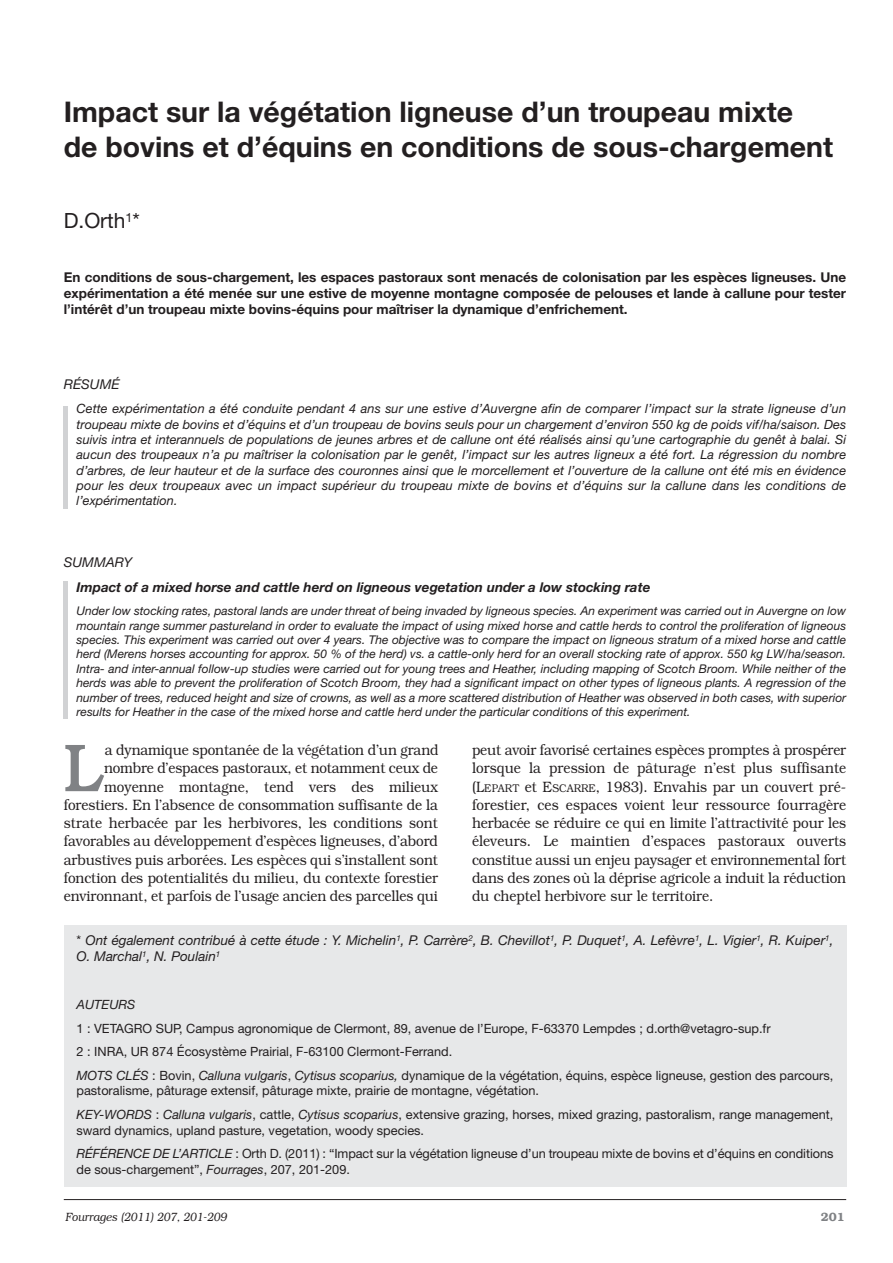
<style>
.page{position:relative;width:893px;height:1263px;background:#fff}
.page>*{position:absolute;margin:0;border:0;box-sizing:border-box;transform-origin:0 0}
.t1{font:500 67.8px "Bookman";color:#808285;scale:.9 1}
.t2{font:700 28.5px/34.2px "Helvetica Neue";color:#231f20}
.t3{font:21px "Helvetica Neue";color:#231f20}
.t4{font:300 15px/18.1px "Bookman";letter-spacing:-.005em;color:#231f20;text-align:right;scale:.9 1}
.t5{font:700 13.5px/16.2px "Helvetica Neue";color:#231f20;text-align:justify}
.t6{font:italic 13.5px/16.2px "Helvetica Neue";color:#231f20}
.t7{font:italic 700 13.5px "Helvetica Neue";color:#231f20}
.t8{font:italic 12.75px/15.3px "Helvetica Neue";letter-spacing:.01em;color:#231f20;text-align:justify}
.t9{font:12.75px/23.9px "Helvetica Neue";color:#231f20}
.t10{font:italic 12px/14.4px "Helvetica Neue";color:#231f20;text-align:justify}
.t11{font:italic 300 12px "Bookman";color:#231f20;scale:.9 1}
.t12{font:600 12px "Bookman";color:#808285}
.s1{font-size:11.25px}
.s2{font-style:normal}
.s3{font-style:italic}
</style>
<div class="page">
<hr style="left:64px;top:1199px;width:782px;height:1px;background:#231f20">
<div style="left:64px;top:925px;width:782px;height:261px;background:#e7e8e9"></div>
<hr style="left:64px;top:407px;width:4px;height:102px;background:#d1d2d4">
<hr style="left:64px;top:581px;width:4px;height:138px;background:#d1d2d4">
<h2 class="t2" style="left:64px;top:98px;width:771px">Impact sur la végétation ligneuse d’un troupeau mixte de bovins et d’équins en conditions de sous-chargement</h2>
<h3 class="t3" style="left:64px;top:213px;width:78px">D.Orth<sup>1</sup>*</h3>
<p class="t5" style="left:64px;top:270px;width:784px">En conditions de sous-chargement, les espaces pastoraux sont menacés de colonisation par les espèces ligneuses. Une expérimentation a été menée sur une estive de moyenne montagne composée de pelouses et lande à callune pour tester l’intérêt d’un troupeau mixte bovins-équins pour maîtriser la dynamique d’enfrichement.</p>
<p class="t6" style="left:64px;top:378px;width:57px">RÉSUMÉ</p>
<p class="t8" style="left:77px;top:402px;width:771px">Cette expérimentation a été conduite pendant 4 ans sur une estive d’Auvergne afin de comparer l’impact sur la strate ligneuse d’un troupeau mixte de bovins et d’équins et d’un troupeau de bovins seuls pour un chargement d’environ 550 kg de poids vif/ha/saison. Des suivis intra et interannuels de populations de jeunes arbres et de callune ont été réalisés ainsi qu’une cartographie du genêt à balai. Si aucun des troupeaux n’a pu maîtriser la colonisation par le genêt, l’impact sur les autres ligneux a été fort. La régression du nombre d’arbres, de leur hauteur et de la surface des couronnes ainsi que le morcellement et l’ouverture de la callune ont été mis en évidence pour les deux troupeaux avec un impact supérieur du troupeau mixte de bovins et d’équins sur la callune dans les conditions de l’expérimentation.</p>
<p class="t6" style="left:64px;top:555px;width:70px">SUMMARY</p>
<p class="t7" style="left:77px;top:582px;width:575px">Impact of a mixed horse and cattle herd on ligneous vegetation under a low stocking rate</p>
<p class="t10" style="left:77px;top:605px;width:771px">Under low stocking rates, pastoral lands are under threat of being invaded by ligneous species. An experiment was carried out in Auvergne on low mountain range summer pastureland in order to evaluate the impact of using mixed horse and cattle herds to control the proliferation of ligneous species. This experiment was carried out over 4 years. The objective was to compare the impact on ligneous stratum of a mixed horse and cattle herd (Merens horses accounting for approx. 50 % of the herd) vs. a cattle-only herd for an overall stocking rate of approx. 550 kg LW/ha/season.<br>Intra- and inter-annual follow-up studies were carried out for young trees and Heather, including mapping of Scotch Broom. While neither of the herds was able to prevent the proliferation of Scotch Broom, they had a significant impact on other types of ligneous plants. A regression of the number of trees, reduced height and size of crowns, as well as a more scattered distribution of Heather was observed in both cases, with superior results for Heather in the case of the mixed horse and cattle herd under the particular conditions of this experiment.</p>
<p class="t4" style="left:64px;top:741px;width:418px">a dynamique spontanée de la végétation d’un grand nombre d’espaces pastoraux, et notamment ceux de moyenne montagne, tend vers des milieux forestiers. En l’absence de consommation suffisante de la strate herbacée par les herbivores, les conditions sont favorables au développement d’espèces ligneuses, d’abord arbustives puis arborées. Les espèces qui s’installent sont fonction des potentialités du milieu, du contexte forestier environnant, et parfois de l’usage ancien des parcelles qui</p>
<p class="t4" style="left:472px;top:741px;width:417px;text-align:justify">peut avoir favorisé certaines espèces promptes à prospérer lorsque la pression de pâturage n’est plus suffisante (L<span class="s1">EPART</span> et E<span class="s1">SCARRE</span>, 1983). Envahis par un couvert pré&shy;forestier, ces espaces voient leur ressource fourragère herbacée se réduire ce qui en limite l’attractivité pour les éleveurs. Le maintien d’espaces pastoraux ouverts constitue aussi un enjeu paysager et environnemental fort dans des zones où la déprise agricole a induit la réduction du cheptel herbivore sur le territoire.</p>
<h1 class="t1" style="left:64px;top:745px;width:47px">L</h1>
<p class="t6" style="left:77px;top:933px;width:758px"><span class="s2">*</span> Ont également contribué à cette étude : Y. Michelin<sup>1</sup>, P. Carrère<sup>2</sup>, B. Chevillot<sup>1</sup>, P. Duquet<sup>1</sup>, A. Lefèvre<sup>1</sup>, L. Vigier<sup>1</sup>, R. Kuiper<sup>1</sup>,<br>O. Marchal<sup>1</sup>, N. Poulain<sup>1</sup></p>
<p class="t8" style="left:77px;top:998px;width:60px">AUTEURS</p>
<p class="t9" style="left:77px;top:1017px;width:758px">1 : VETAGRO SUP, Campus agronomique de Clermont, 89, avenue de l’Europe, F-63370 Lempdes ; d.orth@vetagro-sup.fr<br>2 : INRA, UR 874 Écosystème Prairial, F-63100 Clermont-Ferrand.<br><span class="s3">MOTS CLÉS</span> : Bovin, <span class="s3">Calluna vulgaris</span>, <span class="s3">Cytisus scoparius,</span> dynamique de la végétation, équins, espèce ligneuse, gestion des parcours,</p>
<p class="t9" style="left:77px;top:1080px;width:758px">pastoralisme, pâturage extensif, pâturage mixte, prairie de montagne, végétation.<br><span class="s3">KEY-WORDS</span> : <span class="s3">Calluna vulgaris</span>, cattle, <span class="s3">Cytisus scoparius</span>, extensive grazing, horses, mixed grazing, pastoralism, range management,</p>
<p class="t9" style="left:77px;top:1119px;width:758px">sward dynamics, upland pasture, vegetation, woody species.<br><span class="s3">RÉFÉRENCE DE L’ARTICLE</span> : Orth D. (2011) : “Impact sur la végétation ligneuse d’un troupeau mixte de bovins et d’équins en conditions</p>
<p class="t9" style="left:76px;top:1158px;width:275px">de sous-chargement”, <span class="s3">Fourrages</span>, 207, 201-209.</p>
<p class="t11" style="left:65px;top:1209px;width:181px">Fourrages (2011) 207, 201-209</p>
<p class="t12" style="left:821px;top:1209px;width:25px">201</p>
</div>
